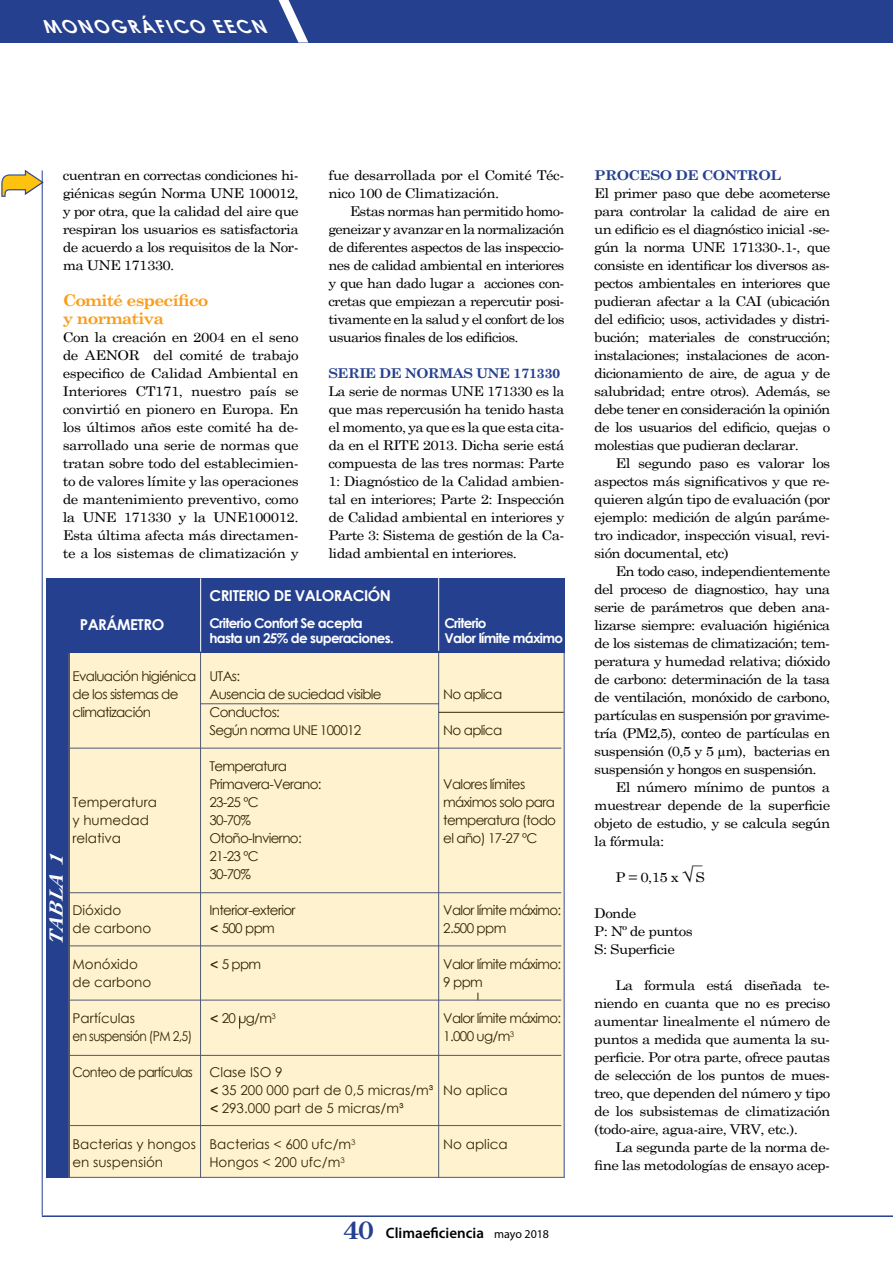
<style>
.page{position:relative;width:893px;height:1263px;background:#fff}
.page>*{position:absolute;margin:0;border:0;box-sizing:border-box;transform-origin:0 0}
.t1{font:italic 700 18px "Century Gothic";color:#fff}
.t2{font:italic 700 18px "Century Old Style Std";color:#fff}
.t3{font:700 16.2px/18px "Century Schoolbook";letter-spacing:-.05em;color:#f99d1c;scale:1.08 1}
.t4{font:700 15px "Century Gothic";letter-spacing:-.03em;color:#fff}
.t5{font:600 15px "Myriad Pro";color:#000}
.t6{font:13.5px/18px "Century Schoolbook";letter-spacing:-.04em;color:#000;text-align:justify;scale:1.11 1}
.t7{font:13.5px/18px "Century Gothic";letter-spacing:-.05em;color:#000}
.t8{font:13.5px/18px "Century Schoolbook";letter-spacing:-.04em;color:#000;text-align:justify;scale:1.08 1}
.t9{font:13.5px/18px "Century Schoolbook";letter-spacing:-.04em;color:#000;text-align:justify;scale:1.09 1}
.t10{font:13.5px/18px "Century Gothic";color:#000}
.t11{font:700 13.5px/15px "Century Gothic";letter-spacing:-.05em;color:#fff}
.t12{font:700 13.5px "Century Schoolbook";letter-spacing:-.04em;color:#25408f;scale:1.08 1}
.t13{font:13.5px "Century Gothic";letter-spacing:-.05em;color:#000;scale:.95 1}
.t14{font:700 13.5px "Century Schoolbook";letter-spacing:-.04em;color:#25408f;scale:1.11 1}
.s1{font-family:"Latha"}
.s2{font-family:"Century Old Style Std";font-weight:700;font-size:24px;color:#25408f}
.s3{font-weight:400;font-size:12px}
</style>
<div class="page">
<hr style="left:564px;top:640px;width:1px;height:538px;background:#25408f">
<div style="left:46px;top:578px;width:518px;height:75px;background:#25408f"></div>
<div style="left:46px;top:652px;width:23px;height:526px;background:#25408f"></div>
<hr style="left:200px;top:578px;width:1px;height:74px;background:#fff">
<hr style="left:438px;top:577px;width:1px;height:74px;background:#fff">
<hr style="left:200px;top:651px;width:1px;height:527px;background:#25408f">
<hr style="left:58px;top:1177px;width:506px;height:1px;background:#25408f">
<div style="left:0;top:0;width:893px;height:43px;background:#25408f"></div>
<svg style="left:279px;top:0;width:29px;height:43px"></svg>
<div style="left:68px;top:653px;width:496px;height:524px;background:#fff3cf"></div>
<hr style="left:42px;top:170px;width:1px;height:1045px;background:#25408f">
<hr style="left:42px;top:1215px;width:851px;height:2px;background:#25408f">
<svg style="left:1px;top:170px;width:43px;height:28px"></svg>
<h1 class="t1" style="left:47px;top:12px;width:236px">MONOGRÁFICOEECN</h1>
<p class="t6" style="left:63px;top:165px;width:214px">cuentran en correctas condiciones hi&shy;giénicas según Norma UNE 100012, y por otra, que la calidad del aire que respiran los usuarios es satisfactoria de acuerdo a los requisitos de la Nor&shy;ma UNE 171330.</p>
<p class="t3" style="left:63px;top:290px;width:137px">Comité específico y normativa</p>
<p class="t6" style="left:63px;top:327px;width:214px">Con la creación en 2004 en el seno de AENOR del comité de trabajo especifico de Calidad Ambiental en Interiores CT171, nuestro país se convirtió en pionero en Europa. En los últimos años este comité ha de&shy;sarrollado una serie de normas que tratan sobre todo del establecimien&shy;to de valores límite y las operaciones de mantenimiento preventivo, como la UNE 171330 y la UNE100012.<br>Esta última afecta más directamen&shy;te a los sistemas de climatización y</p>
<p class="t6" style="left:328px;top:165px;width:214px">fue desarrollada por el Comité Téc&shy;nico 100 de Climatización.</p>
<p class="t9" style="left:328px;top:201px;width:218px;text-indent:21px">Estas normas han permitido homo&shy;geneizar y avanzar en la normalización de diferentes aspectos de las inspeccio&shy;nes de calidad ambiental en interiores y que han dado lugar a acciones con&shy;cretas que empiezan a repercutir posi&shy;tivamente en la salud y el confort de los usuarios finales de los edificios.</p>
<p class="t12" style="left:328px;top:363px;width:216px">SERIE DE NORMAS UNE 171330</p>
<p class="t8" style="left:328px;top:381px;width:220px">La serie de normas UNE 171330 es la que mas repercusión ha tenido hasta el momento, ya que es la que esta cita&shy;da en el RITE 2013. Dicha serie está compuesta de las tres normas: Parte 1: Diagnóstico de la Calidad ambien&shy;tal en interiores; Parte 2: Inspección de Calidad ambiental en interiores y Parte 3: Sistema de gestión de la Ca&shy;lidad ambiental en interiores.</p>
<p class="t4" style="left:80px;top:613px;width:86px">PARÁMETRO</p>
<p class="t7" style="left:72px;top:667px;width:125px">Evaluación higiénica de los sistemas de climatización</p>
<h1 class="t2" style="left:44px;top:945px;width:103px;rotate:-90deg">TABLA1</h1>
<p class="t10" style="left:72px;top:793px;width:86px">Temperatura y humedad relativa</p>
<p class="t10" style="left:72px;top:901px;width:80px">Dióxido<br>de carbono</p>
<p class="t10" style="left:72px;top:955px;width:80px">Monóxido de carbono</p>
<p class="t7" style="left:72px;top:1009px;width:121px">Partículas<br>en suspensión (PM 2,5)</p>
<p class="t13" style="left:72px;top:1063px;width:128px">Conteo de partículas</p>
<p class="t10" style="left:72px;top:1135px;width:125px">Bacterias y hongos en suspensión</p>
<p class="t4" style="left:209px;top:584px;width:183px">CRITERIO DE VALORACIÓN</p>
<p class="t11" style="left:209px;top:615px;width:186px">Criterio Confort Se acepta hasta un 25% de superaciones.</p>
<p class="t11" style="left:444px;top:615px;width:120px">Criterio<br>Valor límite máximo</p>
<p class="t7" style="left:209px;top:667px;width:174px">UTAs:<br>Ausencia de suciedad visible<br>Conductos:<br>Según norma UNE 100012</p>
<p class="t7" style="left:209px;top:757px;width:114px">Temperatura<br>Primavera-Verano:<br>23-25 ºC<br>30-70%<br>Otoño-Invierno:<br>21-23 ºC<br>30-70%</p>
<p class="t7" style="left:209px;top:901px;width:88px">Interior-exterior <span class="s1">&lt;</span> 500 ppm</p>
<p class="t7" style="left:209px;top:955px;width:53px"><span class="s1">&lt;</span> 5 ppm</p>
<p class="t7" style="left:209px;top:1009px;width:68px"><span class="s1">&lt;</span> 20 ug/m<sup>3</sup></p>
<p class="t10" style="left:209px;top:1063px;width:226px">Clase ISO 9<br><span class="s1">&lt;</span> 35 200 000 part de 0,5 micras/m³ <span class="s1">&lt;</span> 293.000 part de 5 micras/m³</p>
<p class="t10" style="left:209px;top:1135px;width:148px">Bacterias &lt; 600 ufc/m<sup>3<br></sup>Hongos &lt; 200 ufc/m<sup>3</sup></p>
<p class="t7" style="left:443px;top:685px;width:60px">No aplica</p>
<p class="t7" style="left:443px;top:721px;width:60px">No aplica</p>
<p class="t7" style="left:443px;top:775px;width:114px">Valores límites máximos solo para temperatura (todo el año) 17-27 ºC</p>
<p class="t7" style="left:443px;top:901px;width:119px">Valor límite máximo:<br>2.500 ppm</p>
<p class="t7" style="left:443px;top:955px;width:119px">Valor límite máximo:<br>9 ppm</p>
<p class="t7" style="left:443px;top:1009px;width:119px">Valor límite máximo:<br>1.000 ug/m<sup>3</sup></p>
<p class="t10" style="left:443px;top:1081px;width:66px">No aplica</p>
<p class="t10" style="left:443px;top:1135px;width:66px">No aplica</p>
<p class="t5" style="left:343px;top:1225px;width:207px"><span class="s2">40</span> Climaeficiencia <span class="s3">mayo 2018</span></p>
<p class="t14" style="left:594px;top:165px;width:170px">PROCESO DE CONTROL</p>
<p class="t6" style="left:594px;top:183px;width:214px">El primer paso que debe acometerse para controlar la calidad de aire en un edificio es el diagnóstico inicial -se&shy;gún la norma UNE 171330-.1-, que consiste en identificar los diversos as&shy;pectos ambientales en interiores que pudieran afectar a la CAI (ubicación del edificio; usos, actividades y distri&shy;bución; materiales de construcción; instalaciones; instalaciones de acon&shy;dicionamiento de aire, de agua y de salubridad; entre otros). Además, se debe tener en consideración la opinión de los usuarios del edificio, quejas o molestias que pudieran declarar.</p>
<p class="t6" style="left:594px;top:453px;width:214px;text-indent:21px">El segundo paso es valorar los aspectos más significativos y que re&shy;quieren algún tipo de evaluación (por ejemplo: medición de algún paráme&shy;tro indicador, inspección visual, revi&shy;sión documental, etc)</p>
<p class="t6" style="left:594px;top:561px;width:214px;text-indent:21px">En todo caso, independientemente del proceso de diagnostico, hay una serie de parámetros que deben ana&shy;lizarse siempre: evaluación higiénica de los sistemas de climatización; tem&shy;peratura y humedad relativa; dióxido de carbono: determinación de la tasa de ventilación, monóxido de carbono, partículas en suspensión por gravime&shy;tría (PM2,5), conteo de partículas en suspensión (0,5 y 5 µm), bacterias en suspensión y hongos en suspensión.</p>
<p class="t6" style="left:594px;top:777px;width:214px;text-indent:21px">El número mínimo de puntos a muestrear depende de la superficie objeto de estudio, y se calcula según la fórmula:</p>
<p class="t6" style="left:615px;top:867px;width:82px">P = 0,15 x S</p>
<p class="t6" style="left:594px;top:903px;width:90px;text-align:left">Donde<br>P: Nº de puntos<br>S: Superficie</p>
<p class="t6" style="left:594px;top:975px;width:214px;text-indent:21px">La formula está diseñada te&shy;niendo en cuanta que no es preciso aumentar linealmente el número de puntos a medida que aumenta la su&shy;perficie. Por otra parte, ofrece pautas de selección de los puntos de mues&shy;treo, que dependen del número y tipo de los subsistemas de climatización (todo-aire, agua-aire, VRV, etc.).</p>
<p class="t6" style="left:594px;top:1137px;width:214px;text-align:right">La segunda parte de la norma de&shy;fine las metodologías de ensayo acep-</p>
</div>
